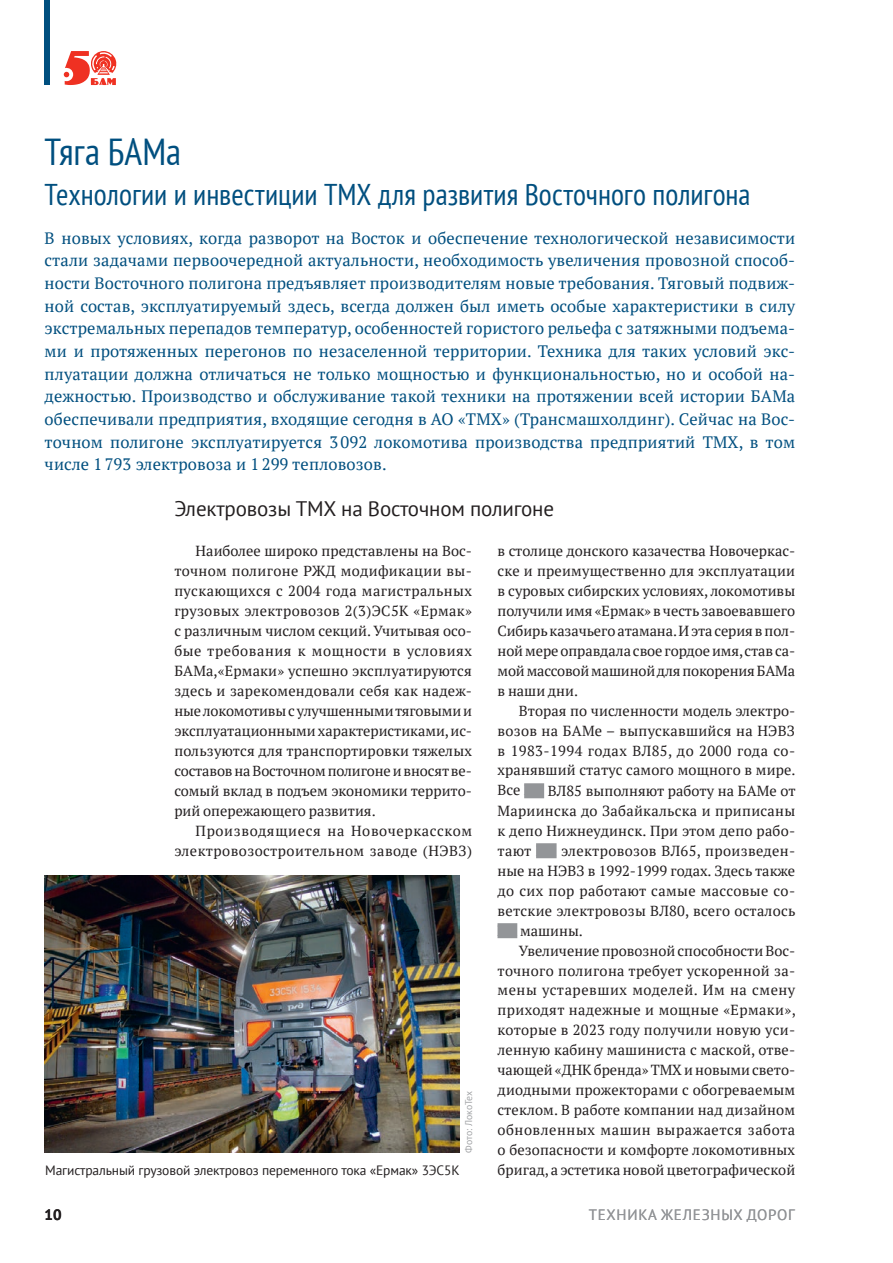
<style>
.page{position:relative;width:893px;height:1263px;background:#fff}
.page>*{position:absolute;margin:0;border:0;box-sizing:border-box;transform-origin:0 0}
._01_заголовок{font:condensed 37.5px "PT Sans";color:#004f7f}
._01_заголовок-2{font:condensed 30px "PT Sans";color:#004f7f}
.t1{font:21px "PT Sans";letter-spacing:-.01em;color:#231f20}
.article_lead{font:16.5px/22.6px "PT Serif";letter-spacing:.01em;color:#004f7f;text-align:justify}
.t2{font:15px "PT Sans";letter-spacing:.05em;color:#939598}
.t3{font:700 15px "PT Sans";color:#231f20}
.t4{font:14.55px/20px "PT Serif";letter-spacing:.005em;color:#231f20;text-align:justify}
.t5{font:14.55px/20px "PT Serif";letter-spacing:.03em;color:#231f20;text-align:right}
.t6{font:13.5px "PT Sans";letter-spacing:-.01em;color:#231f20}
.t7{font:9.75px "PT Sans";letter-spacing:-.01em;color:#939598}
.s1{color:#939598}
</style>
<div class="page">
<div style="left:524px;top:783px;width:20px;height:15px;background:#939598"></div>
<div style="left:536px;top:843px;width:21px;height:15px;background:#939598"></div>
<div style="left:497px;top:923px;width:20px;height:15px;background:#939598"></div>
<img style="left:45px;top:875px;width:414px;height:277px">
<div style="left:45px;top:0;width:5px;height:85px;background:#004f7f"></div>
<svg style="left:64px;top:51px;width:53px;height:34px"></svg>
<p class="_01_заголовок" style="left:45px;top:128px;width:138px">Тяга БАМа</p>
<p class="_01_заголовок-2" style="left:45px;top:176px;width:707px">Технологии и инвестиции ТМХ для развития Восточного полигона</p>
<p class="article_lead" style="left:45px;top:226px;width:752px">В новых условиях, когда разворот на Восток и обеспечение технологической независимости стали задачами первоочередной актуальности, необходимость увеличения провозной способ&shy;ности Восточного полигона предъявляет производителям новые требования. Тяговый подвиж&shy;ной состав, эксплуатируемый здесь, всегда должен был иметь особые характеристики в силу экстремальных перепадов температур, особенностей гористого рельефа с затяжными подъема&shy;ми и протяженных перегонов по незаселенной территории. Техника для таких условий экс&shy;плуатации должна отличаться не только мощностью и функциональностью, но и особой на&shy;дежностью. Производство и обслуживание такой техники на протяжении всей истории БАМа обеспечивали предприятия, входящие сегодня в АО «ТМХ» (Трансмашхолдинг). Сейчас на Вос&shy;точном полигоне эксплуатируется 3 092 локомотива производства предприятий ТМХ, в том числе 1 793 электровоза и 1 299 тепловозов.</p>
<h1 class="t1" style="left:174px;top:495px;width:381px">Электровозы ТМХ на Восточном полигоне</h1>
<p class="t4" style="left:174px;top:540px;width:299px;text-indent:21px">Наиболее широко представлены на Вос&shy;точном полигоне РЖД модификации вы&shy;пускающихся с 2004 года магистральных грузовых электровозов 2(3)ЭС5К «Ермак» с различным числом секций. Учитывая осо&shy;бые требования к мощности в условиях БАМа,«Ермаки» успешно эксплуатируются здесь и зарекомендовали себя как надеж&shy;ные локомотивы с улучшенными тяговыми и эксплуатационными характеристиками, ис&shy;пользуются для транспортировки тяжелых составов на Восточном полигоне и вносят ве&shy;сомый вклад в подъем экономики террито&shy;рий опережающего развития.</p>
<p class="t5" style="left:174px;top:820px;width:299px">Производящиеся на Новочеркасском электровозостроительном заводе (НЭВЗ)</p>
<p class="t4" style="left:497px;top:540px;width:299px">в столице донского казачества Новочеркас&shy;ске и преимущественно для эксплуатации в суровых сибирских условиях, локомотивы получили имя «Ермак» в честь завоевавшего Сибирь казачьего атамана. И эта серия в пол&shy;ной мере оправдала свое гордое имя, став са&shy;мой массовой машиной для покорения БАМа в наши дни.</p>
<p class="t4" style="left:497px;top:700px;width:300px;text-indent:21px">Вторая по численности модель электро&shy;возов на БАМе – выпускавшийся на НЭВЗ в 1983-1994 годах ВЛ85, до 2000 года со&shy;хранявший статус самого мощного в мире.<br>Все <span class="s1">ХХ</span> ВЛ85 выполняют работу на БАМе от Мариинска до Забайкальска и приписаны к депо Нижнеудинск. При этом депо рабо&shy;тают <span class="s1">ХХ</span> электровозов ВЛ65, произведен&shy;ные на НЭВЗ в 1992-1999 годах. Здесь также до сих пор работают самые массовые со&shy;ветские электровозы ВЛ80, всего осталось <span class="s1">ХХ</span> машины.</p>
<p class="t4" style="left:497px;top:940px;width:300px;text-indent:21px">Увеличение провозной способности Вос&shy;точного полигона требует ускоренной за&shy;мены устаревших моделей. Им на смену приходят надежные и мощные «Ермаки», которые в 2023 году получили новую уси&shy;ленную кабину машиниста с маской, отве&shy;чающей «ДНК бренда» ТМХ и новыми свето&shy;диодными прожекторами с обогреваемым стеклом. В работе компании над дизайном обновленных машин выражается забота о безопасности и комфорте локомотивных бригад, а эстетика новой цветографической</p>
<p class="t7" style="left:462px;top:1152px;width:63px;rotate:-90deg">Фото: ЛокоТех</p>
<p class="t6" style="left:45px;top:1162px;width:416px">Магистральный грузовой электровоз переменного тока «Ермак» 3ЭС5K</p>
<p class="t3" style="left:45px;top:1205px;width:19px">10</p>
<p class="t2" style="left:589px;top:1205px;width:208px">ТЕХНИКА ЖЕЛЕЗНЫХ ДОРОГ</p>
</div>
